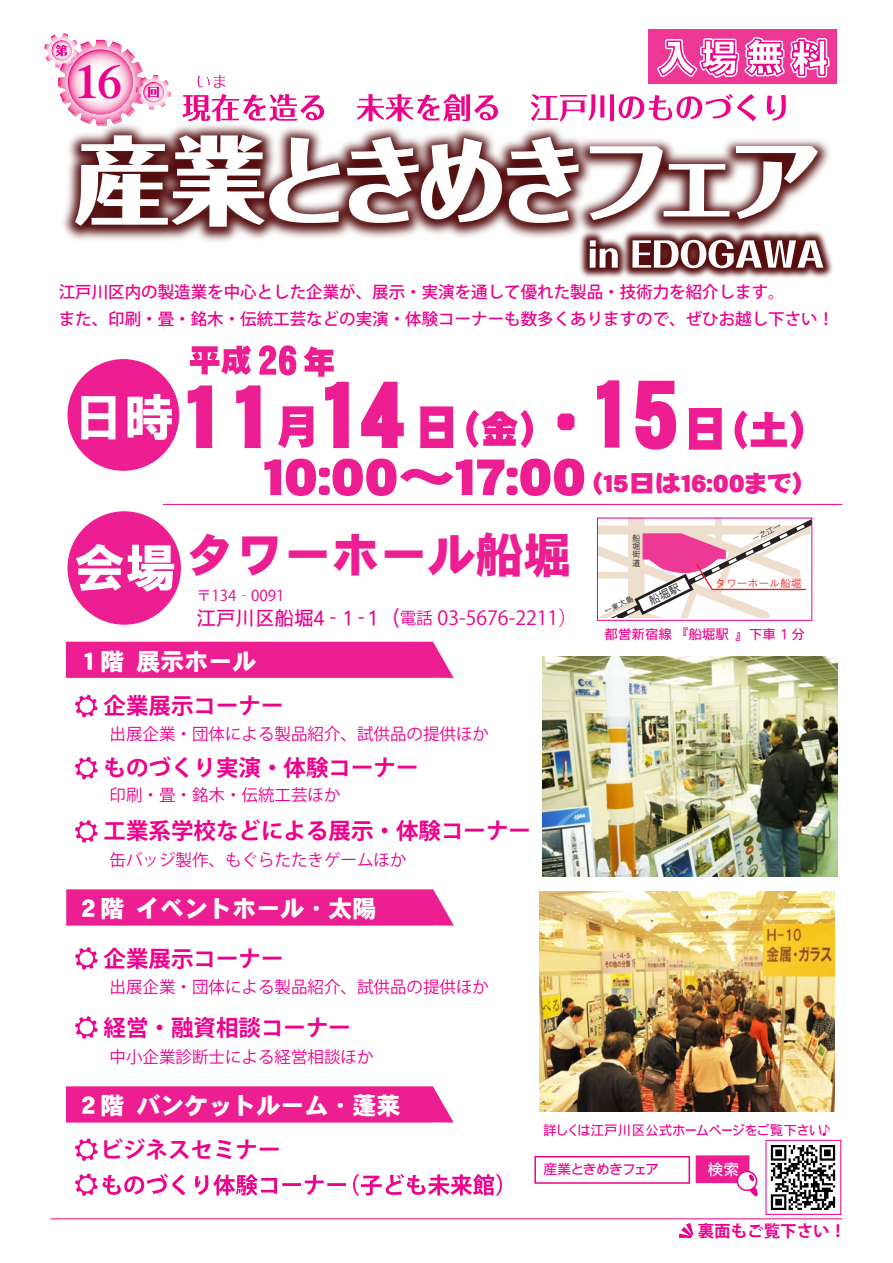
<style>
.page{position:relative;width:893px;height:1263px;background:#fff}
.page>*{position:absolute;margin:0;border:0;box-sizing:border-box;transform-origin:0 0}
.t1{font:51.15px "HGS Soei Kakugothic UB";color:#fff}
.t2{font:50.4px "DF Gothic UB WING RKSJ H";color:#ed1e91;scale:1.13 1}
.t3{font:50.4px "HGS Soei Kakugothic UB";color:#fff}
.t4{font:48px "DFHS Gothic W9 WIN RKSJ H";color:#ed1e91}
.t5{font:44.85px "DF Lei Ga So W7 WIN RKSJ H";color:#ed028c}
.t6{font:24px "DFHS Gothic W9 WIN RKSJ H";color:#fff}
.t7{font:24px "DF Gothic UB WING RKSJ H";color:#ed1e91;scale:1.13 1}
.t8{font:700 22.5px "Koz Go Pro";color:#ed028c}
.t9{font:19.5px "Koz Go Pro";color:#ed028c}
.t10{font:19.5px "DF Gothic P W5 WING RKSJ H";color:#ed028c}
.t11{font:16.5px "Koz Go Pro";color:#ed028c}
.t12{font:500 16.5px/27.2px "Koz Go Pro";color:#ed028c}
.t13{font:700 16.5px "Koz Go Pro";color:#ed028c}
.t14{font:15.75px "DF Gothic P W5 WING RKSJ H";color:#fff}
.t15{font:15px "Koz Go Pro";color:#ed028c}
.t16{font:13.95px "DF Gothic P W5 WING RKSJ H";color:#ed028c}
.t17{font:13.5px "DF Gothic P W5 WING RKSJ H";color:#ed028c}
.t18{font:10.8px "HGS Gothic M";color:#ee1d23}
.t19{font:8.4px/8.4px "HGS Gothic M";color:#231f20;text-align:justify}
.t20{font:7.8px "HGS Gothic M";color:#231f20}
.s1{font-family:"DF Gothic P W5 WING RKSJ H"}
.s2{font-size:16.5px}
</style>
<div class="page">
<svg style="left:66px;top:889px;width:388px;height:37px;background:#ed2896"></svg>
<div style="left:66px;top:642px;width:388px;height:36px;background:#ed1e91"></div>
<div style="left:66px;top:1086px;width:388px;height:36px;background:#ed1e91"></div>
<img style="left:765px;top:1139px;width:77px;height:76px">
<div style="left:766px;top:1140px;width:75px;height:75px;border:1px solid #ed028c"></div>
<svg style="left:198px;top:75px;width:27px;height:2px"></svg>
<svg style="left:420px;top:406px;width:33px;height:42px"></svg>
<svg style="left:466px;top:410px;width:67px;height:38px"></svg>
<svg style="left:558px;top:413px;width:16px;height:17px"></svg>
<svg style="left:188px;top:345px;width:161px;height:103px"></svg>
<svg style="left:361px;top:382px;width:43px;height:66px"></svg>
<svg style="left:597px;top:380px;width:23px;height:68px"></svg>
<svg style="left:635px;top:381px;width:41px;height:69px"></svg>
<svg style="left:689px;top:408px;width:33px;height:42px"></svg>
<svg style="left:734px;top:410px;width:69px;height:40px"></svg>
<div style="left:534px;top:1156px;width:156px;height:28px;background:#fff;border:2px solid #ed028c"></div>
<div style="left:696px;top:1155px;width:53px;height:28px;background:#ed1e91;border:2px solid #ed1e91"></div>
<div style="left:737px;top:1171px;width:19px;height:19px;background:#fff;border-radius:50%"></div>
<div style="left:737px;top:1171px;width:20px;height:20px;border:2px solid #ed028c;border-radius:50%"></div>
<svg style="left:745px;top:1173px;width:13px;height:24px"></svg>
<svg style="left:44px;top:33px;width:115px;height:44px"></svg>
<svg style="left:195px;top:1174px;width:151px;height:21px"></svg>
<svg style="left:353px;top:1174px;width:149px;height:21px"></svg>
<div style="left:68px;top:359px;width:111px;height:112px;background:#ed1e91;border-radius:50%"></div>
<div style="left:67px;top:511px;width:114px;height:114px;background:#ed1e91;border-radius:50%"></div>
<svg style="left:75px;top:695px;width:23px;height:22px"></svg>
<svg style="left:75px;top:757px;width:23px;height:22px"></svg>
<svg style="left:75px;top:820px;width:23px;height:23px"></svg>
<img style="left:543px;top:656px;width:294px;height:220px">
<img style="left:540px;top:892px;width:294px;height:219px">
<svg style="left:75px;top:947px;width:23px;height:23px"></svg>
<svg style="left:75px;top:1016px;width:23px;height:23px"></svg>
<svg style="left:75px;top:1138px;width:23px;height:23px"></svg>
<svg style="left:75px;top:1173px;width:110px;height:23px"></svg>
<div style="left:648px;top:30px;width:189px;height:54px;background:#ed3896"></div>
<svg style="left:657px;top:36px;width:173px;height:41px"></svg>
<svg style="left:678px;top:1223px;width:16px;height:15px"></svg>
<img style="left:58px;top:77px;width:772px;height:165px">
<svg style="left:75px;top:135px;width:265px;height:92px"></svg>
<svg style="left:347px;top:137px;width:232px;height:86px"></svg>
<svg style="left:590px;top:146px;width:140px;height:53px"></svg>
<svg style="left:736px;top:146px;width:82px;height:53px"></svg>
<img style="left:549px;top:199px;width:284px;height:79px">
<svg style="left:590px;top:240px;width:28px;height:28px"></svg>
<svg style="left:632px;top:240px;width:191px;height:28px"></svg>
<hr style="left:163px;top:504px;width:679px;height:1px;background:#ed028c">
<hr style="left:51px;top:1218px;width:791px;height:1px;background:#ed028c">
<svg style="left:597px;top:517px;width:215px;height:100px"></svg>
<h3 class="t5" style="left:76px;top:59px;width:46px">16</h3>
<p class="t12" style="left:59px;top:279px;width:777px">江戸川区内の製造業を中心とした企業が、展示・実演を通して優れた製品・技術力を紹介します。<br>また、印刷・畳・銘木・伝統工芸などの実演・体験コーナーも数多くありますので、ぜひお越し下さい！</p>
<h2 class="t3" style="left:73px;top:392px;width:102px">日時</h2>
<h1 class="t1" style="left:74px;top:542px;width:104px">会場</h1>
<h2 class="t2" style="left:264px;top:452px;width:287px">１０:００～１７:００</h2>
<h3 class="t4" style="left:188px;top:531px;width:434px">タワーホール船堀　</h3>
<h3 class="t7" style="left:590px;top:471px;width:192px">（１５日は１６:００まで）</h3>
<p class="t20" style="left:751px;top:536px;width:33px;rotate:-27deg">一之江→</p>
<p class="t19" style="left:632px;top:533px;width:10px">船堀街道</p>
<p class="t20" style="left:603px;top:608px;width:33px;rotate:-27deg">←東大島</p>
<p class="t18" style="left:715px;top:577px;width:88px">タワーホール船堀</p>
<p class="t15" style="left:196px;top:586px;width:89px">〒134‐0091</p>
<p class="t9" style="left:390px;top:605px;width:189px"><span class="s1">（</span><span class="s2">電話</span> 03-5676-2211）</p>
<p class="t10" style="left:196px;top:608px;width:182px">江戸川区船堀４ ‐ 1 ‐ １</p>
<p class="t17" style="left:605px;top:627px;width:202px">都営新宿線 『船堀駅　』下車 1 分</p>
<h3 class="t6" style="left:76px;top:649px;width:181px">１階 展示ホール</h3>
<h3 class="t8" style="left:104px;top:691px;width:181px">企業展示コーナー</h3>
<p class="t11" style="left:110px;top:723px;width:381px">出展企業・団体による製品紹介、試供品の提供ほか</p>
<h3 class="t8" style="left:104px;top:753px;width:316px">ものづくり実演・体験コーナー</h3>
<p class="t11" style="left:110px;top:784px;width:232px">印刷・畳・銘木・伝統工芸ほか</p>
<h3 class="t8" style="left:104px;top:816px;width:429px">工業系学校などによる展示・体験コーナー</h3>
<p class="t11" style="left:110px;top:849px;width:298px">缶バッジ製作、もぐらたたきゲームほか</p>
<h3 class="t6" style="left:76px;top:896px;width:301px">２階 イベントホール・太陽</h3>
<h3 class="t8" style="left:104px;top:944px;width:181px">企業展示コーナー</h3>
<p class="t11" style="left:110px;top:976px;width:381px">出展企業・団体による製品紹介、試供品の提供ほか</p>
<h3 class="t8" style="left:104px;top:1013px;width:249px">経営・融資相談コーナー</h3>
<p class="t11" style="left:110px;top:1046px;width:265px">中小企業診断士による経営相談ほか</p>
<h3 class="t6" style="left:76px;top:1093px;width:325px">２階 バンケットルーム・蓬莱</h3>
<h3 class="t8" style="left:100px;top:1135px;width:181px">ビジネスセミナー</h3>
<p class="t17" style="left:543px;top:1123px;width:289px">詳しくは江戸川区公式ホームページをご覧下さい♪</p>
<p class="t16" style="left:543px;top:1162px;width:117px">産業ときめきフェア</p>
<p class="t14" style="left:707px;top:1161px;width:33px">検索</p>
<p class="t13" style="left:698px;top:1220px;width:150px">裏面もご覧下さい！</p>
</div>
